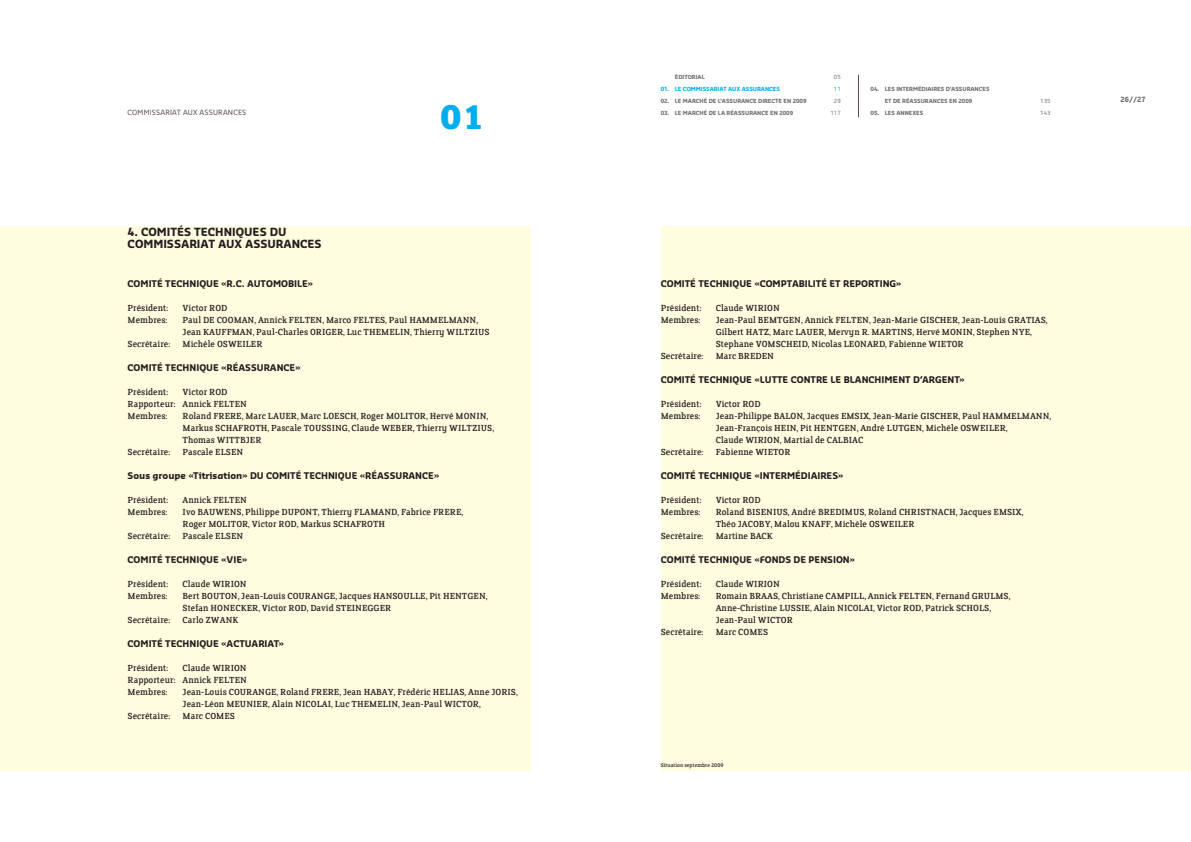
<style>
.page{position:relative;width:1191px;height:842px;background:#fff}
.page>*{position:absolute;margin:0;border:0;box-sizing:border-box;transform-origin:0 0}
.t1{font:800 37.4px "Lola FS";color:#00aeef}
.t2{font:700 11px/12px "Sansa";color:#231f20}
.t3{font:10px/12px "Clerkenwell FS";color:#231f20}
.t4{font:700 9px "Sansa";color:#231f20}
.t5{font:7px "Sansa";letter-spacing:.025em;color:#564947}
.t6{font:700 7px "Sansa";color:#6c6d70}
.t7{font:6px "Clerkenwell FS";color:#231f20}
.t8{font:700 5.5px/12px "Sansa";color:#6c6d70;text-align:center}
.t9{font:700 5.5px "Sansa";color:#00aeef}
.t10{font:5.5px "Sansa";color:#6c6d70}
.t11{font:5.5px "Sansa";color:#00aeef}
</style>
<div class="page">
<div style="left:0;top:227px;width:530px;height:544px;background:#fffce0"></div>
<hr style="left:858px;top:75px;width:1px;height:42px;background:#564947">
<div style="left:660px;top:227px;width:531px;height:544px;background:#fffce0"></div>
<p class="t5" style="left:128px;top:108px;width:120px">COMMISSARIAT AUX ASSURANCES</p>
<h1 class="t1" style="left:440px;top:97px;width:46px">01</h1>
<p class="t2" style="left:128px;top:225px;width:195px">4. COMITÉS TECHNIQUES DU<br>COMMISSARIAT AUX ASSURANCES</p>
<p class="t4" style="left:128px;top:278px;width:187px">COMITÉ TECHNIQUE «R.C. AUTOMOBILE»</p>
<p class="t3" style="left:128px;top:302px;width:42px">Président:</p>
<p class="t3" style="left:183px;top:302px;width:46px">Victor ROD</p>
<p class="t3" style="left:128px;top:314px;width:41px">Membres:</p>
<p class="t3" style="left:183px;top:314px;width:297px">Paul DE COOMAN, Annick FELTEN, Marco FELTES, Paul HAMMELMANN,</p>
<p class="t3" style="left:183px;top:326px;width:309px">Jean KAUFFMAN, Paul-Charles ORIGER, Luc THEMELIN, Thierry WILTZIUS</p>
<p class="t3" style="left:128px;top:338px;width:136px">Secrétaire: Michèle OSWEILER</p>
<p class="t4" style="left:128px;top:362px;width:175px">COMITÉ TECHNIQUE «RÉASSURANCE»</p>
<p class="t3" style="left:128px;top:386px;width:42px">Président:</p>
<p class="t3" style="left:128px;top:386px;width:121px;text-indent:55px">Victor ROD<br>Rapporteur: Annick FELTEN<br>Membres:</p>
<p class="t3" style="left:183px;top:410px;width:307px">Roland FRERE, Marc LAUER, Marc LOESCH, Roger MOLITOR, Hervé MONIN,</p>
<p class="t3" style="left:183px;top:422px;width:313px">Markus SCHAFROTH, Pascale TOUSSING, Claude WEBER, Thierry WILTZIUS,</p>
<p class="t3" style="left:183px;top:434px;width:80px">Thomas WITTBJER</p>
<p class="t3" style="left:128px;top:446px;width:117px">Secrétaire: Pascale ELSEN</p>
<p class="t4" style="left:128px;top:470px;width:313px">Sous groupe «Titrisation» DU COMITÉ TECHNIQUE «RÉASSURANCE»</p>
<p class="t3" style="left:128px;top:494px;width:42px">Président:</p>
<p class="t3" style="left:183px;top:494px;width:66px">Annick FELTEN</p>
<p class="t3" style="left:128px;top:506px;width:41px">Membres:</p>
<p class="t3" style="left:183px;top:506px;width:282px">Ivo BAUWENS, Philippe DUPONT, Thierry FLAMAND, Fabrice FRERE,</p>
<p class="t3" style="left:183px;top:518px;width:204px">Roger MOLITOR, Victor ROD, Markus SCHAFROTH</p>
<p class="t3" style="left:128px;top:530px;width:117px">Secrétaire: Pascale ELSEN</p>
<p class="t4" style="left:128px;top:554px;width:121px">COMITÉ TECHNIQUE «VIE»</p>
<p class="t3" style="left:128px;top:578px;width:42px">Président:</p>
<p class="t3" style="left:183px;top:578px;width:66px">Claude WIRION</p>
<p class="t3" style="left:128px;top:590px;width:41px">Membres:</p>
<p class="t3" style="left:183px;top:590px;width:306px">Bert BOUTON, Jean-Louis COURANGE, Jacques HANSOULLE, Pit HENTGEN,</p>
<p class="t3" style="left:183px;top:602px;width:210px">Stefan HONECKER, Victor ROD, David STEINEGGER</p>
<p class="t3" style="left:128px;top:614px;width:112px">Secrétaire: Carlo ZWANK</p>
<p class="t4" style="left:128px;top:638px;width:158px">COMITÉ TECHNIQUE «ACTUARIAT»</p>
<p class="t3" style="left:128px;top:662px;width:42px">Président:</p>
<p class="t3" style="left:128px;top:662px;width:121px;text-align:justify;text-indent:55px">Claude WIRION Rapporteur: Annick FELTEN Membres:</p>
<p class="t3" style="left:183px;top:686px;width:336px">Jean-Louis COURANGE, Roland FRERE, Jean HABAY, Frédéric HELIAS, Anne JORIS,</p>
<p class="t3" style="left:183px;top:698px;width:299px">Jean-Léon MEUNIER, Alain NICOLAI, Luc THEMELIN, Jean-Paul WICTOR,</p>
<p class="t3" style="left:128px;top:710px;width:109px">Secrétaire: Marc COMES</p>
<p class="t8" style="left:675px;top:71px;width:31px">ÉDITORIAL</p>
<p class="t10" style="left:834px;top:74px;width:8px">05</p>
<p class="t9" style="left:660px;top:86px;width:121px">01. LE COMMISSARIAT AUX ASSURANCES</p>
<p class="t11" style="left:834px;top:86px;width:8px">11</p>
<p class="t8" style="left:660px;top:95px;width:147px">02. LE MARCHÉ DE L’ASSURANCE DIRECTE EN 2009</p>
<p class="t10" style="left:834px;top:98px;width:8px">29</p>
<p class="t8" style="left:660px;top:107px;width:134px">03. LE MARCHÉ DE LA RÉASSURANCE EN 2009</p>
<p class="t10" style="left:830px;top:110px;width:12px">117</p>
<p class="t8" style="left:870px;top:83px;width:120px">04. LES INTERMÉDIAIRES D’ASSURANCES<br>ET DE RÉASSURANCES EN 2009</p>
<p class="t10" style="left:1040px;top:98px;width:12px">135</p>
<p class="t8" style="left:870px;top:107px;width:54px">05. LES ANNEXES</p>
<p class="t10" style="left:1040px;top:110px;width:12px">143</p>
<p class="t4" style="left:660px;top:278px;width:242px">COMITÉ TECHNIQUE «COMPTABILITÉ ET REPORTING»</p>
<p class="t3" style="left:660px;top:302px;width:42px">Président:</p>
<p class="t3" style="left:715px;top:302px;width:66px">Claude WIRION</p>
<p class="t3" style="left:660px;top:314px;width:41px">Membres:</p>
<p class="t3" style="left:715px;top:314px;width:333px">Jean-Paul BEMTGEN, Annick FELTEN, Jean-Marie GISCHER, Jean-Louis GRATIAS,</p>
<p class="t3" style="left:715px;top:326px;width:318px">Gilbert HATZ, Marc LAUER, Mervyn R. MARTINS, Hervé MONIN, Stephen NYE,</p>
<p class="t3" style="left:715px;top:338px;width:249px">Stephane VOMSCHEID, Nicolas LEONARD, Fabienne WIETOR</p>
<p class="t3" style="left:660px;top:350px;width:115px">Secrétaire: Marc BREDEN</p>
<p class="t4" style="left:660px;top:374px;width:305px">COMITÉ TECHNIQUE «LUTTE CONTRE LE BLANCHIMENT D’ARGENT»</p>
<p class="t3" style="left:660px;top:398px;width:42px">Président:</p>
<p class="t3" style="left:715px;top:398px;width:46px">Victor ROD</p>
<p class="t3" style="left:660px;top:410px;width:41px">Membres:</p>
<p class="t3" style="left:715px;top:410px;width:337px">Jean-Philippe BALON, Jacques EMSIX, Jean-Marie GISCHER, Paul HAMMELMANN,</p>
<p class="t3" style="left:715px;top:422px;width:293px">Jean-François HEIN, Pit HENTGEN, André LUTGEN, Michèle OSWEILER,</p>
<p class="t3" style="left:715px;top:434px;width:149px">Claude WIRION, Martial de CALBIAC</p>
<p class="t3" style="left:660px;top:446px;width:131px">Secrétaire: Fabienne WIETOR</p>
<p class="t4" style="left:660px;top:470px;width:184px">COMITÉ TECHNIQUE «INTERMÉDIAIRES»</p>
<p class="t3" style="left:660px;top:494px;width:42px">Président:</p>
<p class="t3" style="left:715px;top:494px;width:46px">Victor ROD</p>
<p class="t3" style="left:660px;top:506px;width:41px">Membres:</p>
<p class="t3" style="left:715px;top:506px;width:309px">Roland BISENIUS, André BREDIMUS, Roland CHRISTNACH, Jacques EMSIX,</p>
<p class="t3" style="left:715px;top:518px;width:200px">Théo JACOBY, Malou KNAFF, Michèle OSWEILER</p>
<p class="t3" style="left:660px;top:530px;width:114px">Secrétaire: Martine BACK</p>
<p class="t4" style="left:660px;top:554px;width:196px">COMITÉ TECHNIQUE «FONDS DE PENSION»</p>
<p class="t3" style="left:660px;top:578px;width:42px">Président:</p>
<p class="t3" style="left:715px;top:578px;width:66px">Claude WIRION</p>
<p class="t3" style="left:660px;top:590px;width:41px">Membres:</p>
<p class="t3" style="left:715px;top:590px;width:296px">Romain BRAAS, Christiane CAMPILL, Annick FELTEN, Fernand GRULMS,</p>
<p class="t3" style="left:715px;top:602px;width:277px">Anne-Christine LUSSIE, Alain NICOLAI, Victor ROD, Patrick SCHOLS,</p>
<p class="t3" style="left:715px;top:614px;width:79px">Jean-Paul WICTOR</p>
<p class="t3" style="left:660px;top:626px;width:109px">Secrétaire: Marc COMES</p>
<p class="t7" style="left:660px;top:762px;width:64px">Situation septembre 2009</p>
<p class="t6" style="left:1120px;top:95px;width:27px">26//27</p>
</div>
